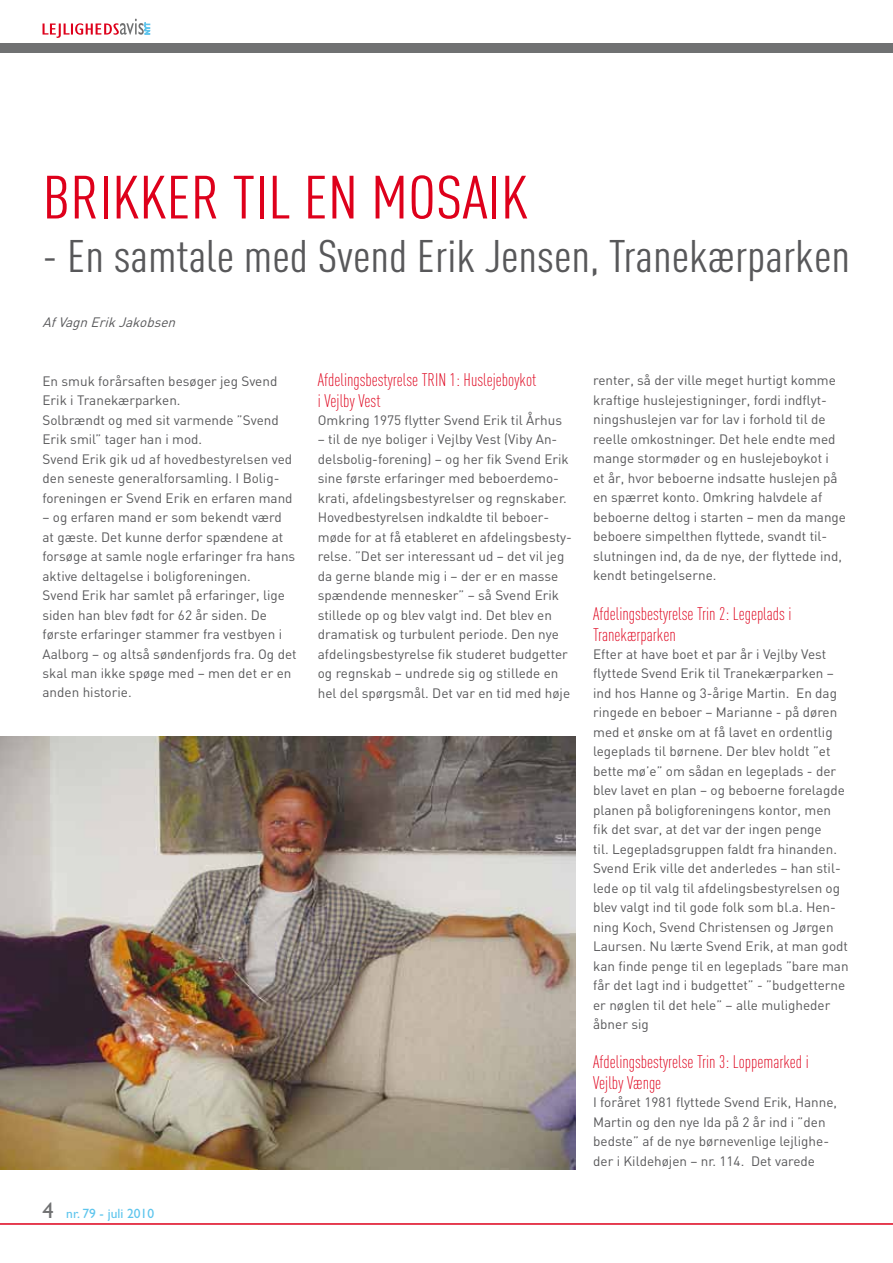
<style>
.page{position:relative;width:893px;height:1263px;background:#fff}
.page>*{position:absolute;margin:0;border:0;box-sizing:border-box;transform-origin:0 0}
.t1{font:60px "DIN Cond";color:#de001b;scale:1.11 1}
.t2{font:45px "DIN Cond";color:#58585a;scale:1.11 1}
.t3{font:300 18px/21px "DIN Cond";color:#de001b}
.t4{font:13.5px/19.5px "DIN";color:#58585a}
.t5{font:italic 13.5px "DIN";color:#58585a}
.t6{font:13.5px "Gill Sans";color:#5ec5ed}
.s1{font-size:22.5px;color:#707172}
</style>
<div class="page">
<div style="left:0;top:43px;width:893px;height:10px;background:#707172"></div>
<hr style="left:0;top:1223px;width:893px;height:2px;background:#de001b">
<svg style="left:43px;top:19px;width:108px;height:19px"></svg>
<img style="left:0;top:737px;width:575px;height:432px">
<h1 class="t1" style="left:43px;top:162px;width:439px">Brikker til en mosaik</h1>
<h2 class="t2" style="left:43px;top:230px;width:729px">- En samtale med Svend Erik Jensen, Tranekærparken</h2>
<p class="t5" style="left:43px;top:314px;width:138px">AfVagnErikJakobsen</p>
<p class="t4" style="left:43px;top:371px;width:252px">En smuk forårsaften besøger jeg Svend Erik i Tranekærparken.<br>Solbrændt og med sit varmende ”Svend Erik smil” tager han i mod.<br>Svend Erik gik ud af hovedbestyrelsen ved den seneste generalforsamling. I Bolig&shy;foreningen er Svend Erik en erfaren mand</p>
<p class="t4" style="left:43px;top:508px;width:256px">– og erfaren mand er som bekendt værd at gæste. Det kunne derfor spændene at forsøge at samle nogle erfaringer fra hans aktive deltagelse i boligforeningen.<br>Svend Erik har samlet på erfaringer, lige siden han blev født for 62 år siden. De første erfaringer stammer fra vestbyen i Aalborg – og altså søndenfjords fra. Og det skal man ikke spøge med – men det er en anden historie.</p>
<h3 class="t3" style="left:318px;top:369px;width:220px">Afdelingsbestyrelse TRIN 1: Huslejeboykot i Vejlby Vest</h3>
<p class="t4" style="left:318px;top:410px;width:246px">Omkring 1975 flytter Svend Erik til Århus</p>
<p class="t4" style="left:318px;top:430px;width:256px">– til de nye boliger i Vejlby Vest (Viby An&shy;delsbolig-forening) – og her fik Svend Erik sine første erfaringer med beboerdemo&shy;krati, afdelingsbestyrelser og regnskaber.<br>Hovedbestyrelsen indkaldte til beboer&shy;møde for at få etableret en afdelingsbesty&shy;relse. ”Det ser interessant ud – det vil jeg da gerne blande mig i – der er en masse spændende mennesker” – så Svend Erik stillede op og blev valgt ind. Det blev en dramatisk og turbulent periode. Den nye afdelingsbestyrelse fik studeret budgetter og regnskab – undrede sig og stillede en hel del spørgsmål. Det var en tid med høje</p>
<p class="t6" style="left:43px;top:1206px;width:113px"><span class="s1">4</span> nr. 79 - juli 2010</p>
<p class="t4" style="left:593px;top:371px;width:254px">renter, så der ville meget hurtigt komme kraftige huslejestigninger, fordi indflyt&shy;ningshuslejen var for lav i forhold til de reelle omkostninger. Det hele endte med mange stormøder og en huslejeboykot i<br>et år, hvor beboerne indsatte huslejen på en spærret konto. Omkring halvdele af beboerne deltog i starten – men da mange beboere simpelthen flyttede, svandt til&shy;slutningen ind, da de nye, der flyttede ind, kendt betingelserne.</p>
<h3 class="t3" style="left:593px;top:603px;width:200px">Afdelingsbestyrelse Trin 2: Legeplads i<br>Tranekærparken</h3>
<p class="t4" style="left:593px;top:644px;width:257px">Efter at have boet et par år i Vejlby Vest flyttede Svend Erik til Tranekærparken – ind hos Hanne og 3-årige Martin. En dag ringede en beboer – Marianne - på døren med et ønske om at få lavet en ordentlig legeplads til børnene. Der blev holdt ”et bette mø’e” om sådan en legeplads - der blev lavet en plan – og beboerne forelagde planen på boligforeningens kontor, men fik det svar, at det var der ingen penge<br>til. Legepladsgruppen faldt fra hinanden.<br>Svend Erik ville det anderledes – han stil&shy;lede op til valg til afdelingsbestyrelsen og blev valgt ind til gode folk som bl.a. Hen&shy;ning Koch, Svend Christensen og Jørgen Laursen. Nu lærte Svend Erik, at man godt kan finde penge til en legeplads ”bare man får det lagt ind i budgettet” - ”budgetterne er nøglen til det hele” – alle muligheder åbner sig</p>
<h3 class="t3" style="left:593px;top:1051px;width:217px">Afdelingsbestyrelse Trin 3: Loppemarked i<br>Vejlby Vænge</h3>
<p class="t4" style="left:593px;top:1093px;width:245px">I foråret 1981 flyttede Svend Erik, Hanne, Martin og den nye Ida på 2 år ind i ”den bedste” af de nye børnevenlige lejlighe&shy;der i Kildehøjen – nr. 114. Det varede</p>
</div>
